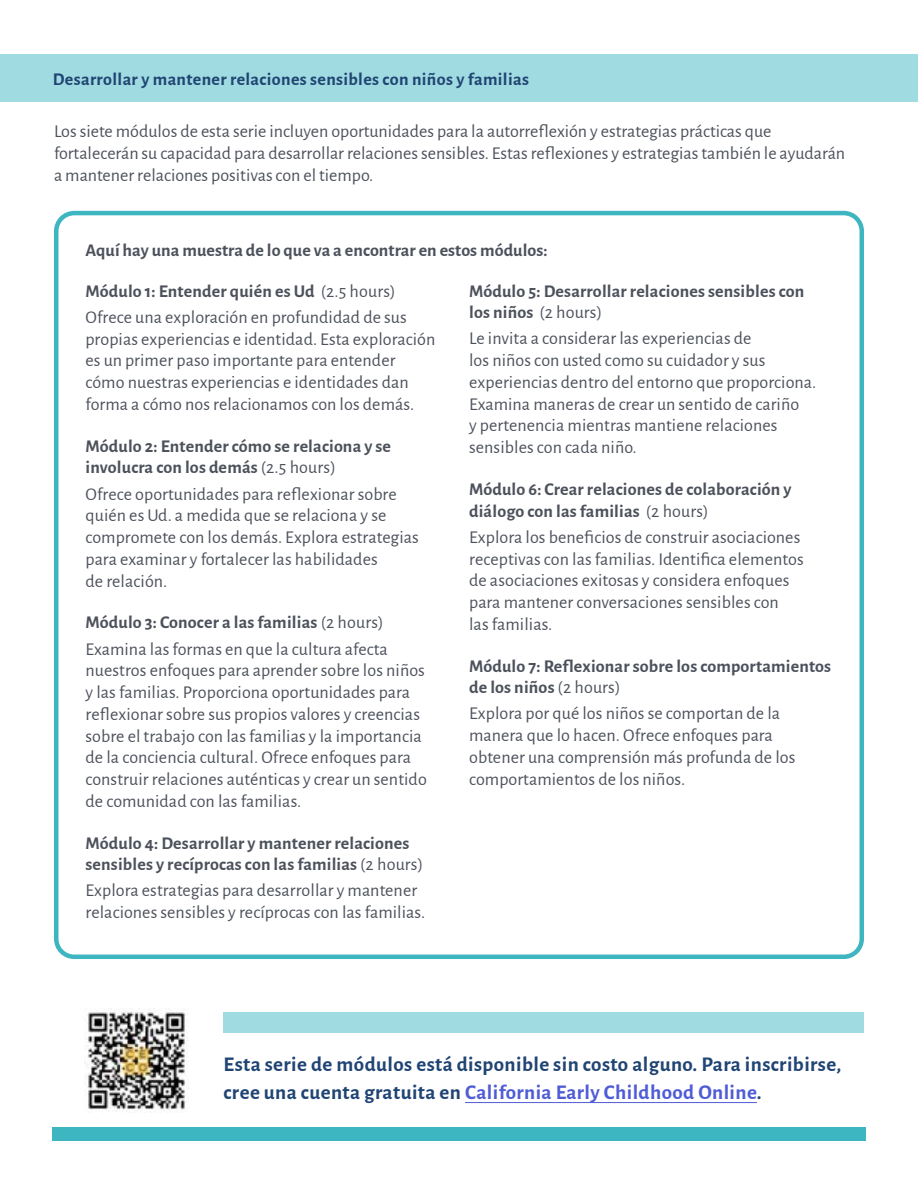
<style>
.page{position:relative;width:918px;height:1188px;background:#fff}
.page>*{position:absolute;margin:0;border:0;box-sizing:border-box;transform-origin:0 0}
.t1{font:700 21px/28.5px "Mccfxd Alegreya Sans";letter-spacing:.02em;color:#204473}
.t2{font:18px/21.8px "Mtthnt Alegreya Sans";letter-spacing:.005em;color:#4c515b}
.t3{font:18px/21.8px "Qnyhnr Alegreya Sans";color:#4c515b}
.t4{font:700 18px/21.6px "Mccfxd Alegreya Sans";letter-spacing:.01em;color:#4c515b}
.t5{font:700 18px/21.6px "Qdtvpw Alegreya Sans";letter-spacing:.01em;color:#4c515b}
.t6{font:700 18px "Mccfxd Alegreya Sans";letter-spacing:.02em;color:#204473}
.s1{font-family:"Mtthnt Alegreya Sans"}
.s2{font-family:"Mtthnt Alegreya Sans";font-weight:400}
.s3{font-family:"Qnyhnr Alegreya Sans"}
.s4{font-family:"Qdtvpw Alegreya Sans"}
.s5{font-family:"Mccfxd Alegreya Sans"}
.s6{font-family:"Qnyhnr Alegreya Sans";font-weight:400}
.s7{color:#4f5cd6}
</style>
<div class="page">
<div style="left:0;top:54px;width:918px;height:47px;background:#9fdbe0"></div>
<div style="left:54px;top:211px;width:810px;height:748px;border:4px solid #3eb6c1;border-radius:18px"></div>
<hr style="left:465px;top:1102px;width:292px;height:1px;background:#4f5cd6">
<img style="left:85px;top:1008px;width:104px;height:105px">
<div style="left:224px;top:1013px;width:640px;height:20px;background:#9fdbe0"></div>
<div style="left:52px;top:1127px;width:814px;height:14px;background:#3eb6c1"></div>
<p class="t6" style="left:53px;top:66px;width:478px">Desarrollar y mantener relaciones sensibles con niños y familias</p>
<p class="t3" style="left:54px;top:120px;width:793px">Los siete módulos de esta serie incluyen oportunidades para la autorreflexión y estrategias prácticas que fortalecerán su capacidad para desarrollar relaciones sensibles. Estas reflexiones y estrategias también le ayudarán <span class="s1">a mantener relaciones positivas con el tiempo.</span></p>
<h2 class="t4" style="left:86px;top:238px;width:464px">Aquí hay una muestra de lo que va a encontrar en estos módulos:</h2>
<h3 class="t4" style="left:86px;top:279px;width:312px">Módulo 1: Entender quién es Ud <span class="s2">(2.5 hours)</span></h3>
<p class="t2" style="left:85px;top:305px;width:351px">Ofrece una exploración en profundidad de sus propias experiencias e identidad. Esta exploración es un primer paso importante para entender cómo nuestras experiencias e identidades dan forma a cómo nos relacionamos con los demás.</p>
<h3 class="t4" style="left:85px;top:434px;width:307px">Módulo 2: Entender cómo se relaciona y se involucra con los demás <span class="s2">(2.5 hours)</span></h3>
<p class="t2" style="left:85px;top:482px;width:335px"><span class="s3">Ofrece oportunidades para reflexionar sobre </span>quién es Ud. a medida que se relaciona y se compromete con los demás. Explora estrategias para examinar y fortalecer las habilidades<br><span class="s3">de relación.</span></p>
<h3 class="t4" style="left:85px;top:611px;width:300px">Módulo 3: Conocer a las familias <span class="s2">(2 hours)</span></h3>
<p class="t2" style="left:85px;top:637px;width:343px">Examina las formas en que la cultura afecta nuestros enfoques para aprender sobre los niños y las familias. Proporciona oportunidades para <span class="s3">reflexionar sobre sus propios valores y creencias </span>sobre el trabajo con las familias y la importancia de la conciencia cultural. Ofrece enfoques para construir relaciones auténticas y crear un sentido de comunidad con las familias.</p>
<h3 class="t4" style="left:85px;top:831px;width:339px">Módulo 4: Desarrollar y mantener relaciones sensibles y recíprocas con las familias <span class="s2">(2 hours)</span></h3>
<p class="t2" style="left:85px;top:879px;width:341px">Explora estrategias para desarrollar y mantener relaciones sensibles y recíprocas con las familias.</p>
<h3 class="t4" style="left:469px;top:279px;width:337px">Módulo 5: Desarrollar relaciones sensibles con <span class="s4">los niños</span> <span class="s2">(2 hours)</span></h3>
<p class="t2" style="left:469px;top:327px;width:349px">Le invita a considerar las experiencias de<br>los niños con usted como su cuidador y sus experiencias dentro del entorno que proporciona.<br>Examina maneras de crear un sentido de cariño<br>y pertenencia mientras mantiene relaciones sensibles con cada niño.</p>
<h3 class="t4" style="left:469px;top:477px;width:324px">Módulo 6: Crear relaciones de colaboración y diálogo con las familias <span class="s2">(2 hours)</span></h3>
<p class="t3" style="left:469px;top:525px;width:336px">Explora los beneficios de construir asociaciones receptivas con las familias. Identifica elementos <span class="s1">de asociaciones exitosas y considera enfoques para mantener conversaciones sensibles con<br></span>las familias.</p>
<h3 class="t5" style="left:469px;top:654px;width:364px">Módulo 7: Reflexionar sobre los comportamientos <span class="s5">de los niños</span> <span class="s6">(2 hours)</span></h3>
<p class="t2" style="left:469px;top:702px;width:328px">Explora por qué los niños se comportan de la manera que lo hacen. Ofrece enfoques para obtener una comprensión más profunda de los comportamientos de los niños.</p>
<p class="t1" style="left:224px;top:1048px;width:619px">Esta serie de módulos está disponible sin costo alguno. Para inscribirse, cree una cuenta gratuita en <span class="s7">California Early Childhood Online</span>.</p>
</div>
